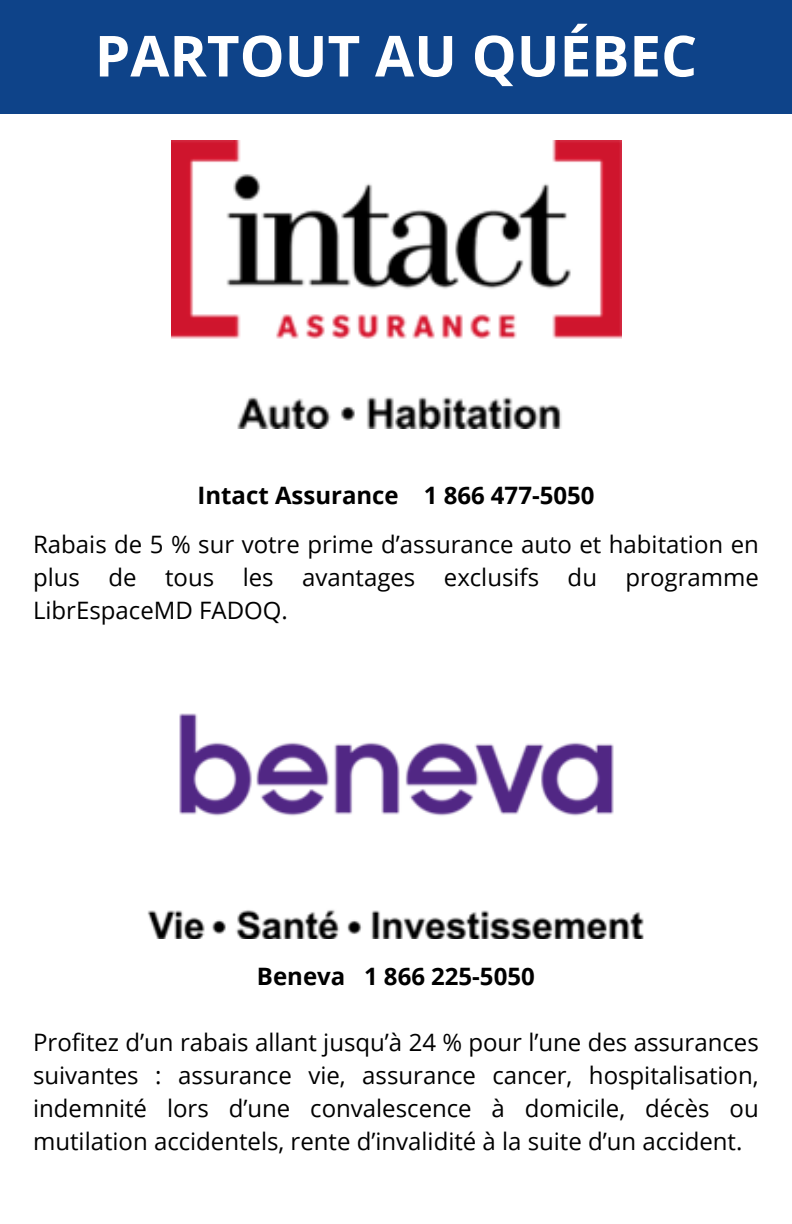
<style>
.page{position:relative;width:792px;height:1224px;background:#fff}
.page>*{position:absolute;margin:0;border:0;box-sizing:border-box;transform-origin:0 0}
.t1{font:700 56.6px "Open Sans";color:#fff}
.t2{font:24px/33px "Open Sans";color:#000;text-align:justify}
.t3{font:700 24px "Open Sans";color:#000}
</style>
<div class="page">
<div style="left:0;top:0;width:792px;height:113px;background:#0e4389"></div>
<img style="left:171px;top:140px;width:450px;height:288px">
<img style="left:147px;top:713px;width:497px;height:225px">
<h1 class="t1" style="left:95px;top:16px;width:604px">PARTOUT AU QUÉBEC</h1>
<p class="t3" style="left:197px;top:479px;width:399px">Intact Assurance 1 866 477-5050</p>
<h2 class="t2" style="left:33px;top:527px;width:727px">Rabais de 5 % sur votre prime d’assurance auto et habitation en plus de tous les avantages exclusifs du programme LibrEspaceMD FADOQ.</h2>
<p class="t3" style="left:257px;top:960px;width:279px">Beneva 1 866 225-5050</p>
<p class="t2" style="left:33px;top:1025px;width:727px">Profitez d’un rabais allant jusqu’à 24 % pour l’une des assurances suivantes : assurance vie, assurance cancer, hospitalisation, indemnité lors d’une convalescence à domicile, décès ou mutilation accidentels, rente d’invalidité à la suite d’un accident.</p>
</div>
